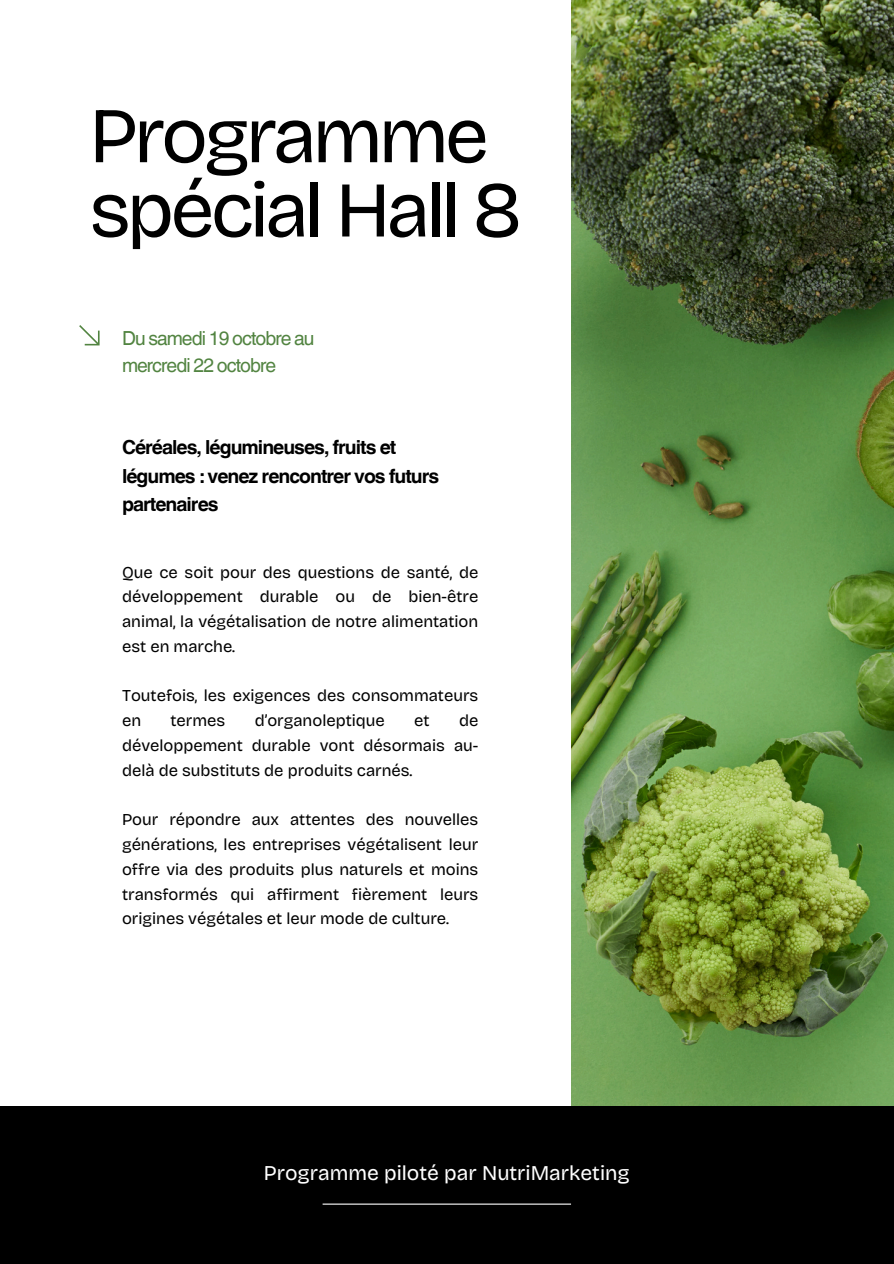
<style>
.page{position:relative;width:894px;height:1264px;background:#fff}
.page>*{position:absolute;margin:0;border:0;box-sizing:border-box;transform-origin:0 0}
.t1{font:78.75px/74.2px "Bricolage Grotesque";letter-spacing:-.05em;color:#000}
.t2{font:21px "Bricolage Grotesque";color:#fff}
.t3{font:700 19.35px/28.3px "Helvetica World";letter-spacing:-.05em;color:#000}
.t4{font:19.35px/27px "Helvetica World";letter-spacing:-.05em;color:#528441}
.t5{font:16.65px/24.8px "Bricolage Grotesque";color:#000;text-align:justify}
</style>
<div class="page">
<div style="left:0;top:1105px;width:893px;height:158px;background:#000"></div>
<hr style="left:322px;top:1203px;width:249px;height:1px;background:#fff">
<img style="left:571px;top:0;width:322px;height:1105px">
<svg style="left:79px;top:325px;width:20px;height:20px"></svg>
<h1 class="t1" style="left:89px;top:99px;width:434px">Programme spécial Hall 8</h1>
<p class="t4" style="left:122px;top:325px;width:194px">Du samedi 19 octobre au mercredi 22 octobre</p>
<p class="t3" style="left:122px;top:431px;width:318px">Céréales, légumineuses, fruits et légumes : venez rencontrer vos futurs partenaires</p>
<h3 class="t5" style="left:122px;top:559px;width:358px">Que ce soit pour des questions de santé, de développement durable ou de bien-être animal, la végétalisation de notre alimentation est en marche.</h3>
<h2 class="t5" style="left:122px;top:683px;width:358px">Toutefois, les exigences des consommateurs en</h2>
<h2 class="t5" style="left:170px;top:708px;width:56px">termes</h2>
<h2 class="t5" style="left:255px;top:708px;width:132px">d’organoleptique</h2>
<h2 class="t5" style="left:414px;top:708px;width:17px">et</h2>
<h2 class="t5" style="left:122px;top:708px;width:358px;text-indent:337px">de développement durable vont désormais au&shy;delà de substituts de produits carnés.</h2>
<p class="t5" style="left:122px;top:807px;width:358px">Pour répondre aux attentes des nouvelles générations, les entreprises végétalisent leur offre via des produits plus naturels et moins transformés qui affirment fièrement leurs origines végétales et leur mode de culture.</p>
<p class="t2" style="left:264px;top:1160px;width:367px">Programme piloté par NutriMarketing</p>
</div>
